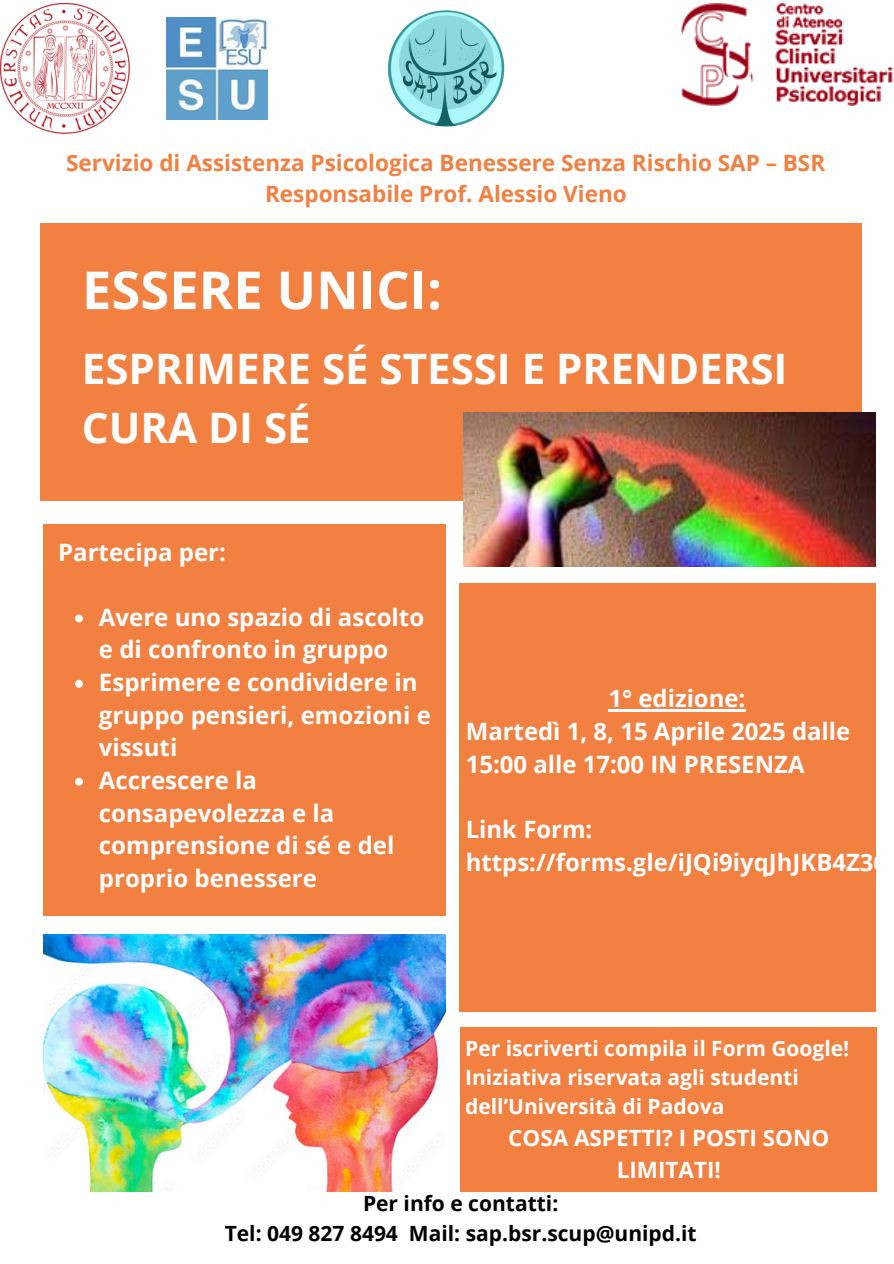
<style>
.page{position:relative;width:894px;height:1264px;background:#fff}
.page>*{position:absolute;margin:0;border:0;box-sizing:border-box;transform-origin:0 0}
.t1{font:700 52.5px "Open Sans";color:#fff}
.t2{font:700 42px/58.5px "Open Sans";color:#fff}
.t3{font:700 24px/32.7px "Open Sans";color:#fff}
.t4{font:700 23.85px/32.7px "Open Sans";color:#fff}
.t5{font:700 22.5px/31.5px "Open Sans";color:#f18041;text-align:center}
.t6{font:700 22.5px/31.5px "Open Sans";color:#fff;text-align:center}
.t7{font:700 21px/29.2px "Open Sans";color:#fff}
.t8{font:700 21px "Open Sans";color:#000}
</style>
<div class="page">
<img style="left:681px;top:4px;width:212px;height:101px">
<img style="left:0;top:4px;width:129px;height:129px">
<img style="left:388px;top:10px;width:116px;height:117px;border-radius:50%">
<div style="left:459px;top:583px;width:416px;height:428px;background:#f18041"></div>
<div style="left:460px;top:1027px;width:416px;height:165px;background:#f18041"></div>
<img style="left:44px;top:934px;width:402px;height:257px">
<hr style="left:608px;top:709px;width:137px;height:2px;background:#fff">
<div style="left:44px;top:524px;width:401px;height:391px;background:#f18041"></div>
<svg style="left:75px;top:614px;width:8px;height:8px"></svg>
<svg style="left:75px;top:680px;width:8px;height:7px"></svg>
<svg style="left:75px;top:777px;width:8px;height:8px"></svg>
<div style="left:40px;top:223px;width:821px;height:278px;background:#f18041"></div>
<img style="left:463px;top:412px;width:412px;height:155px">
<img style="left:166px;top:18px;width:102px;height:101px">
<h1 class="t5" style="left:66px;top:146px;width:760px">Servizio di Assistenza Psicologica Benessere Senza Rischio SAP – BSR<br>Responsabile Prof. Alessio Vieno</h1>
<p class="t1" style="left:82px;top:253px;width:361px">ESSERE UNICI:</p>
<h3 class="t2" style="left:82px;top:338px;width:707px">ESPRIMERE SÉ STESSI E PRENDERSI<br>CURA DI SÉ</h3>
<p class="t3" style="left:58px;top:535px;width:169px">Partecipa per:</p>
<p class="t3" style="left:99px;top:600px;width:326px">Avere uno spazio di ascolto e di confronto in gruppo</p>
<p class="t3" style="left:99px;top:665px;width:333px">Esprimere e condividere in gruppo pensieri, emozioni e vissuti</p>
<h3 class="t3" style="left:99px;top:763px;width:297px">Accrescere la consapevolezza e la comprensione di sé e del proprio benessere</h3>
<h3 class="t4" style="left:465px;top:681px;width:386px;text-indent:142px">1° edizione:<br>Martedì 1, 8, 15 Aprile 2025 dalle<br>15:00 alle 17:00 IN PRESENZA</h3>
<h2 class="t4" style="left:465px;top:812px;width:423px">Link Form: https://forms.gle/iJQi9iyqJhJKB4Z36</h2>
<p class="t7" style="left:465px;top:1033px;width:385px">Per iscriverti compila il Form Google!</p>
<p class="t7" style="left:465px;top:1062px;width:335px">Iniziativa riservata agli studenti dell’Università di Padova</p>
<p class="t6" style="left:508px;top:1121px;width:322px">COSA ASPETTI? I POSTI SONO<br>LIMITATI!</p>
<p class="t8" style="left:363px;top:1188px;width:197px">Per info e contatti:</p>
<h3 class="t8" style="left:225px;top:1218px;width:473px">Tel: 049 827 8494 Mail: sap.bsr.scup@unipd.it</h3>
</div>
